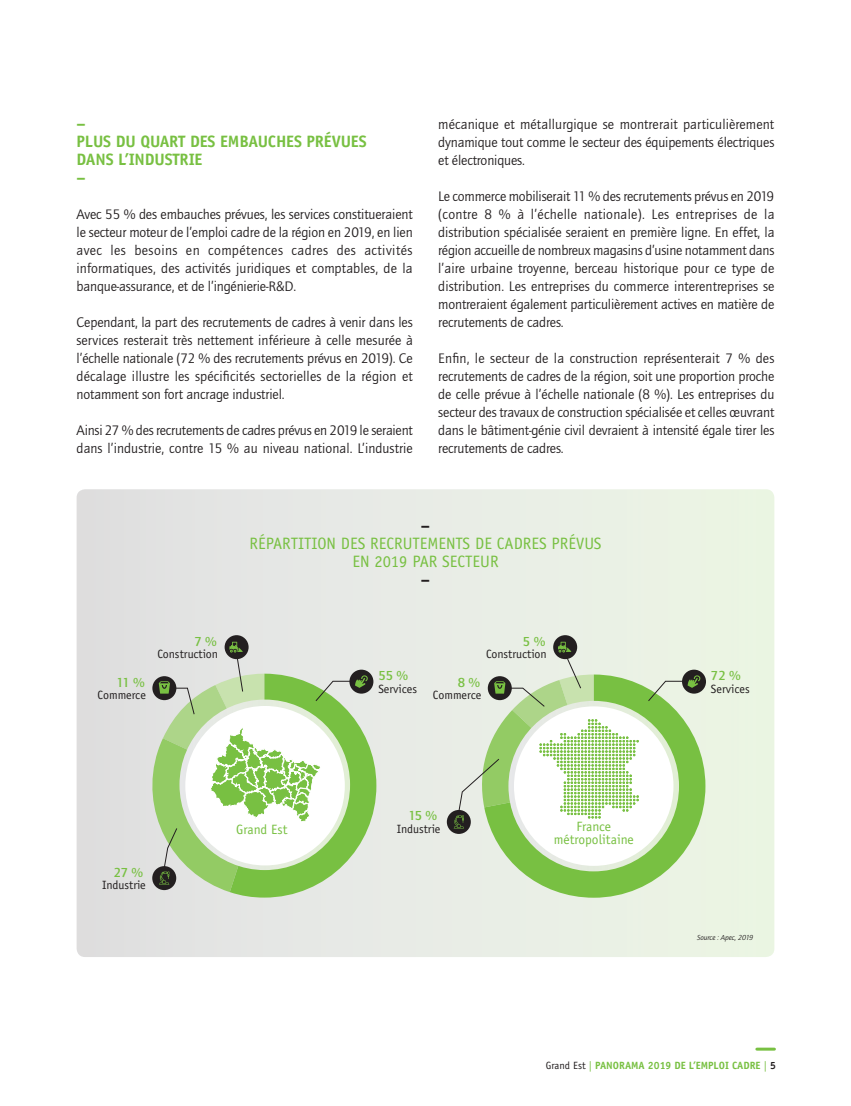
<style>
.page{position:relative;width:851px;height:1106px;background:#fff}
.page>*{position:absolute;margin:0;border:0;box-sizing:border-box;transform-origin:0 0}
.t1{font:16.5px/18px "Officina Sans";color:#78c042;text-align:center}
.t2{font:700 16.5px/18px "Officina Sans";letter-spacing:-.01em;color:#78c042}
.t3{font:700 16.5px "Officina Sans";color:#231f20}
.t4{font:14.25px/18px "Quay Itc T";letter-spacing:-.01em;color:#231f20;text-align:justify}
.t5{font:13.5px/12.6px "Officina Sans";color:#78c042;text-align:center}
.t6{font:700 13.5px "Quay Itc T";letter-spacing:-.04em;color:#78c042}
.t7{font:12px "Officina Sans";color:#231f20}
.t8{font:700 10.5px "Officina Sans";color:#78c042}
.t9{font:italic 7.5px "Quay Itc T";color:#231f20}
.s1{font-weight:400;color:#231f20}
.s2{font-weight:400}
.s3{color:#231f20}
</style>
<div class="page">
<hr style="left:756px;top:1047px;width:18px;height:3px;background:#78c042">
<div style="left:77px;top:489px;width:697px;height:468px;background:linear-gradient(to right,#e1dfe2,#edf6e6);border-radius:9px"></div>
<svg style="left:484px;top:674px;width:221px;height:223px;background:#a3d280"></svg>
<svg style="left:508px;top:701px;width:171px;height:170px;background:#e3edda"></svg>
<div style="left:514px;top:706px;width:159px;height:159px;background:#fff;border-radius:50%"></div>
<div style="left:224px;top:635px;width:24px;height:24px;background:#231f20;border-radius:50%"></div>
<div style="left:682px;top:669px;width:24px;height:24px;background:#231f20;border-radius:50%"></div>
<svg style="left:647px;top:675px;width:53px;height:27px"></svg>
<div style="left:447px;top:810px;width:23px;height:24px;background:#231f20;border-radius:50%"></div>
<div style="left:553px;top:635px;width:24px;height:24px;background:#231f20;border-radius:50%"></div>
<svg style="left:453px;top:641px;width:185px;height:187px"></svg>
<svg style="left:139px;top:641px;width:237px;height:256px"></svg>
<p class="t2" style="left:77px;top:114px;width:291px">–<br>PLUS DU QUART DES EMBAUCHES PRÉVUES<br>DANS L’INDUSTRIE<br>–</p>
<p class="t4" style="left:77px;top:205px;width:337px">Avec 55 % des embauches prévues, les services constitueraient le secteur moteur de l’emploi cadre de la région en 2019, en lien avec les besoins en compétences cadres des activités informatiques, des activités juridiques et comptables, de la banque-assurance, et de l’ingénierie-R&amp;D.</p>
<p class="t4" style="left:77px;top:313px;width:338px">Cependant, la part des recrutements de cadres à venir dans les services resterait très nettement inférieure à celle mesurée à l’échelle nationale (72 % des recrutements prévus en 2019). Ce décalage illustre les spécificités sectorielles de la région et notamment son fort ancrage industriel.</p>
<p class="t4" style="left:77px;top:421px;width:338px">Ainsi 27 % des recrutements de cadres prévus en 2019 le seraient dans l’industrie, contre 15 % au niveau national. L’industrie</p>
<p class="t4" style="left:438px;top:115px;width:337px">mécanique et métallurgique se montrerait particulièrement dynamique tout comme le secteur des équipements électriques et électroniques.</p>
<p class="t4" style="left:438px;top:187px;width:338px">Le commerce mobiliserait 11 % des recrutements prévus en 2019 (contre 8 % à l’échelle nationale). Les entreprises de la distribution spécialisée seraient en première ligne. En effet, la région accueille de nombreux magasins d’usine notamment dans l’aire urbaine troyenne, berceau historique pour ce type de distribution. Les entreprises du commerce interentreprises se montreraient également particulièrement actives en matière de recrutements de cadres.</p>
<p class="t4" style="left:438px;top:349px;width:337px">Enfin, le secteur de la construction représenterait 7 % des recrutements de cadres de la région, soit une proportion proche de celle prévue à l’échelle nationale (8 %). Les entreprises du secteur des travaux de construction spécialisée et celles œuvrant dans le bâtiment-génie civil devraient à intensité égale tirer les recrutements de cadres.</p>
<p class="t6" style="left:117px;top:674px;width:30px">11 %</p>
<p class="t7" style="left:97px;top:688px;width:50px">Commerce</p>
<p class="t6" style="left:194px;top:633px;width:24px">7 %</p>
<p class="t7" style="left:157px;top:647px;width:62px">Construction</p>
<p class="t3" style="left:421px;top:515px;width:11px">–</p>
<p class="t1" style="left:249px;top:535px;width:353px">RÉPARTITION DES RECRUTEMENTS DE CADRES PRÉVUS<br>EN 2019 PAR SECTEUR</p>
<p class="t3" style="left:421px;top:569px;width:11px">–</p>
<p class="t6" style="left:378px;top:667px;width:31px">55 %</p>
<p class="t7" style="left:378px;top:681px;width:40px">Services</p>
<p class="t6" style="left:523px;top:633px;width:24px">5 %</p>
<p class="t7" style="left:486px;top:647px;width:62px">Construction</p>
<p class="t6" style="left:457px;top:674px;width:24px">8 %</p>
<p class="t7" style="left:433px;top:688px;width:50px">Commerce</p>
<p class="t6" style="left:114px;top:864px;width:31px">27 %</p>
<p class="t7" style="left:102px;top:878px;width:45px">Industrie</p>
<p class="t5" style="left:236px;top:823px;width:53px">Grand Est</p>
<p class="t6" style="left:408px;top:808px;width:30px">15 %</p>
<p class="t7" style="left:396px;top:821px;width:45px">Industrie</p>
<p class="t5" style="left:553px;top:820px;width:82px">France métropolitaine</p>
<p class="t6" style="left:710px;top:667px;width:31px">72 %</p>
<p class="t7" style="left:710px;top:681px;width:40px">Services</p>
<p class="t9" style="left:697px;top:933px;width:57px">Source : Apec, 2019</p>
<p class="t8" style="left:546px;top:1058px;width:231px"><span class="s1">Grand Est</span> <span class="s2">|</span> PANORAMA 2019 DE L’EMPLOI CADRE <span class="s2">|</span> <span class="s3">5</span></p>
</div>
